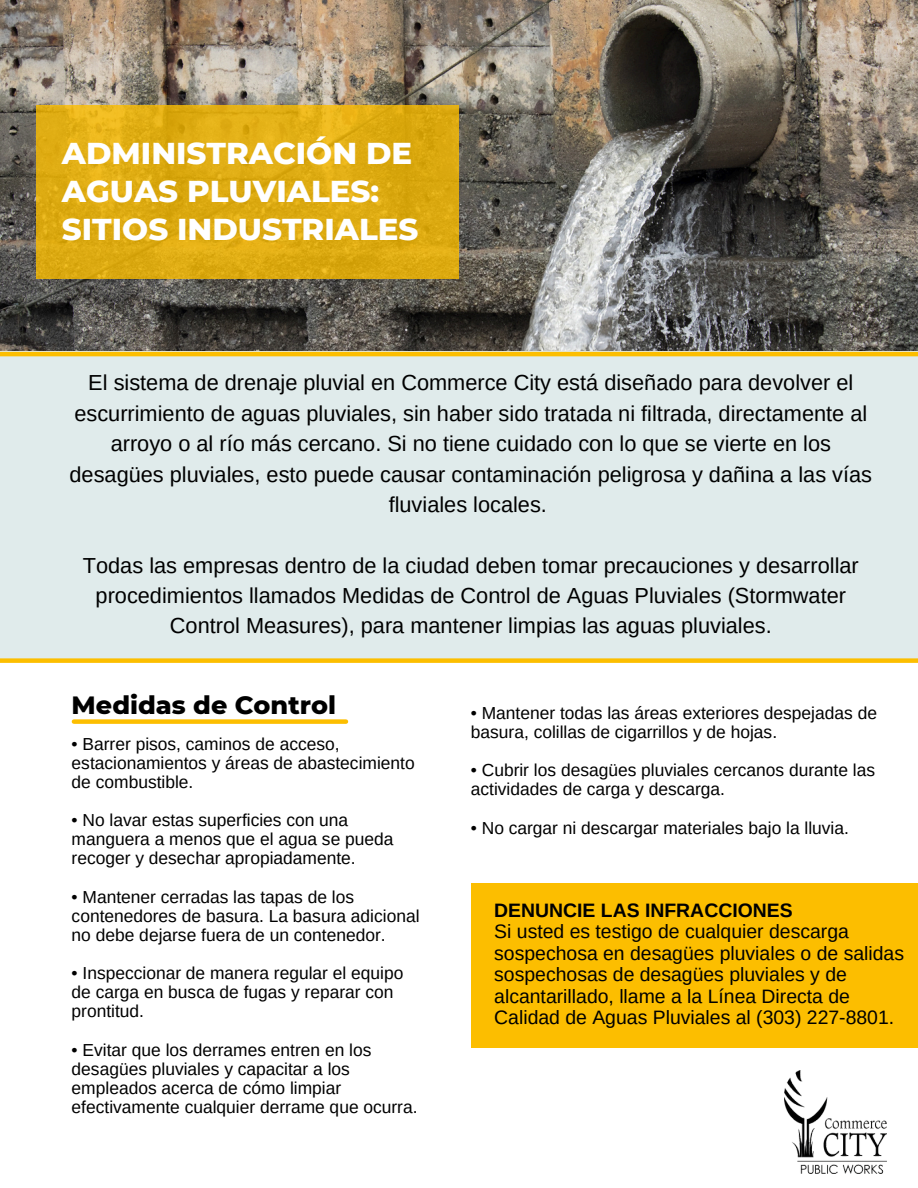
<style>
.page{position:relative;width:918px;height:1188px;background:#fff}
.page>*{position:absolute;margin:0;border:0;box-sizing:border-box;transform-origin:0 0}
.t1{font:800 30.75px/37.8px "Montserrat";color:#fff}
.t2{font:800 25.5px "Montserrat";color:#000}
.t3{font:21.75px/30.3px "Arimo";color:#000;text-align:center}
.t4{font:19.35px/21.3px "Arimo";color:#000}
.t5{font:700 19.35px "Arimo";color:#000}
.t6{font:17.4px/19.2px "Arimo";color:#000}
</style>
<div class="page">
<img style="left:0;top:0;width:918px;height:351px">
<div style="left:0;top:351px;width:918px;height:310px;background:#e0ebeb"></div>
<svg style="left:36px;top:105px;width:423px;height:174px;background:#deab12"></svg>
<hr style="left:0;top:352px;width:918px;height:4px;background:#fcbe00">
<div style="left:0;top:658px;width:918px;height:5px;background:#fcbe00"></div>
<img style="left:785px;top:1071px;width:102px;height:102px">
<div style="left:74px;top:719px;width:272px;height:5px;background:#fcbe00"></div>
<div style="left:471px;top:883px;width:447px;height:164px;background:#fcbe00"></div>
<h3 class="t1" style="left:62px;top:134px;width:358px">ADMINISTRACIÓN DE<br>AGUAS PLUVIALES:<br>SITIOS INDUSTRIALES</h3>
<h3 class="t3" style="left:70px;top:368px;width:804px">El sistema de drenaje pluvial en Commerce City está diseñado para devolver el escurrimiento de aguas pluviales, sin haber sido tratada ni filtrada, directamente al arroyo o al río más cercano. Si no tiene cuidado con lo que se vierte en los desagües pluviales, esto puede causar contaminación peligrosa y dañina a las vías fluviales locales.</h3>
<h2 class="t3" style="left:83px;top:550px;width:777px">Todas las empresas dentro de la ciudad deben tomar precauciones y desarrollar procedimientos llamados Medidas de Control de Aguas Pluviales (Stormwater<br>Control Measures), para mantener limpias las aguas pluviales.</h2>
<p class="t2" style="left:72px;top:689px;width:266px">Medidas de Control</p>
<p class="t6" style="left:72px;top:734px;width:345px">• Barrer pisos, caminos de acceso, estacionamientos y áreas de abastecimiento de combustible.</p>
<p class="t6" style="left:72px;top:810px;width:323px">• No lavar estas superficies con una manguera a menos que el agua se pueda recoger y desechar apropiadamente.</p>
<p class="t6" style="left:72px;top:887px;width:349px">• Mantener cerradas las tapas de los contenedores de basura. La basura adicional no debe dejarse fuera de un contenedor.</p>
<p class="t6" style="left:72px;top:963px;width:333px">• Inspeccionar de manera regular el equipo de carga en busca de fugas y reparar con prontitud.</p>
<p class="t6" style="left:72px;top:1040px;width:347px">• Evitar que los derrames entren en los desagües pluviales y capacitar a los empleados acerca de cómo limpiar efectivamente cualquier derrame que ocurra.</p>
<p class="t6" style="left:471px;top:703px;width:408px">• Mantener todas las áreas exteriores despejadas de basura, colillas de cigarrillos y de hojas.</p>
<p class="t6" style="left:471px;top:761px;width:406px">• Cubrir los desagües pluviales cercanos durante las actividades de carga y descarga.</p>
<h4 class="t6" style="left:471px;top:818px;width:380px">• No cargar ni descargar materiales bajo la lluvia.</h4>
<p class="t5" style="left:494px;top:900px;width:300px">DENUNCIE LAS INFRACCIONES</p>
<p class="t4" style="left:494px;top:921px;width:411px">Si usted es testigo de cualquier descarga sospechosa en desagües pluviales o de salidas sospechosas de desagües pluviales y de alcantarillado, llame a la Línea Directa de Calidad de Aguas Pluviales al (303) 227-8801.</p>
</div>
